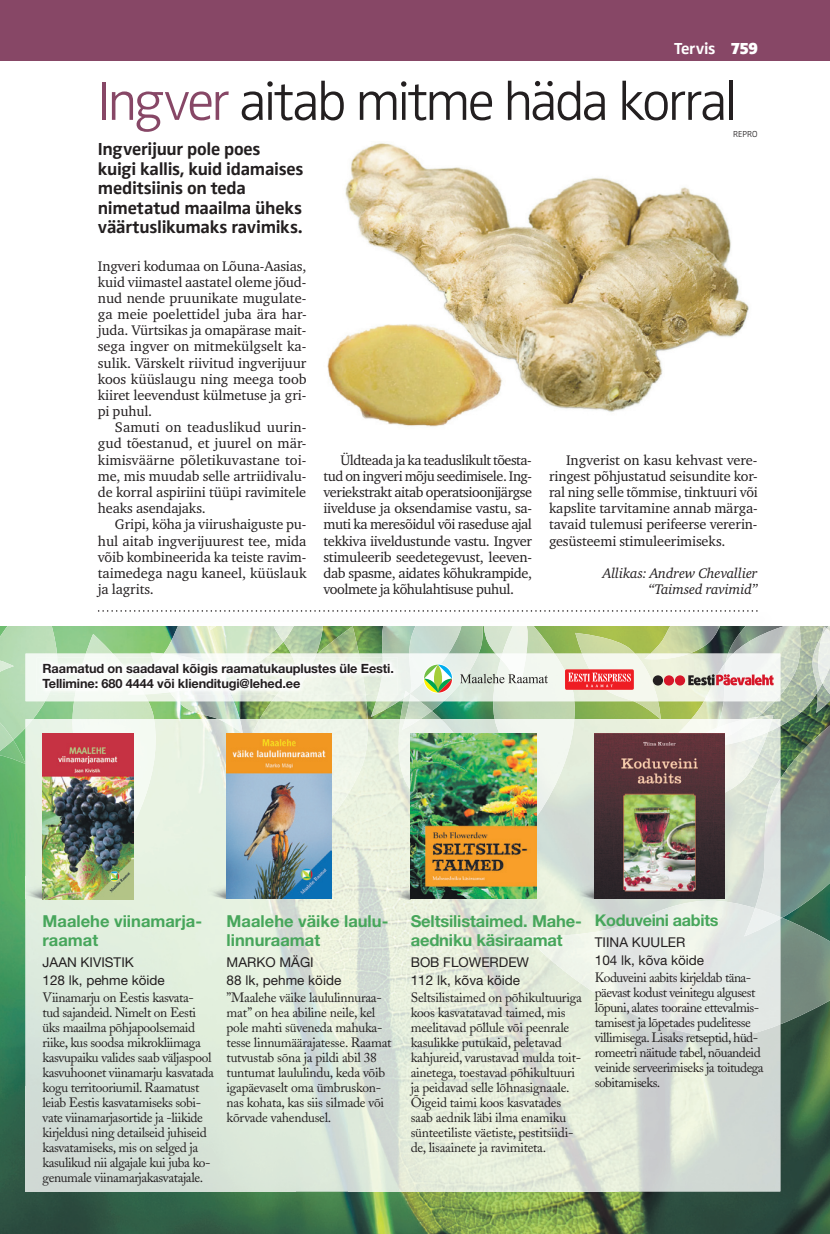
<style>
.page{position:relative;width:830px;height:1234px;background:#fff}
.page>*{position:absolute;margin:0;border:0;box-sizing:border-box;transform-origin:0 0}
.t1{font:300 55.5px "Zwo Pro";letter-spacing:-.055em;color:#231f20}
.t2{font:700 18px/19.5px "Zwo Pro";letter-spacing:-.02em;color:#231f20}
.t3{font:700 16.5px/19.8px "Helvetica Neue LT Std";color:#47a65b}
.t4{font:700 16.5px "Zwo Pro";letter-spacing:-.02em;color:#fff}
.t5{font:700 16.2px "Helvetica Neue LT Std";letter-spacing:-.02em;color:#47a65b}
.t6{font:14.25px/16.2px "Charter ITC";letter-spacing:-.01em;color:#231f20;text-align:justify}
.t7{font:italic 14.25px/16.2px "Charter ITC";letter-spacing:-.01em;color:#231f20;text-align:right}
.t8{font:13.5px/15px "Adobe Caslon";letter-spacing:-.03em;color:#231f20}
.t9{font:13.5px/17.9px "Helvetica Neue LT Std";color:#231f20}
.t10{font:700 12.75px/15px "Helvetica Neue LT Std";letter-spacing:-.01em;color:#231f20}
.t11{font:300 9px "Zwo Pro";color:#231f20}
.s1{font-weight:900}
.s2{color:#874766}
</style>
<div class="page">
<div style="left:0;top:0;width:829px;height:60px;background:#874766"></div>
<img style="left:327px;top:143px;width:422px;height:284px">
<img style="left:99px;top:610px;width:659px;height:2px">
<svg style="left:98px;top:610px;width:659px;height:1px"></svg>
<img style="left:0;top:626px;width:829px;height:607px">
<img style="left:154px;top:652px;width:86px;height:67px">
<img style="left:72px;top:633px;width:82px;height:86px">
<img style="left:0;top:626px;width:57px;height:93px">
<img style="left:400px;top:710px;width:40px;height:9px">
<img style="left:259px;top:626px;width:108px;height:93px">
<img style="left:164px;top:626px;width:160px;height:27px">
<img style="left:780px;top:726px;width:49px;height:298px">
<img style="left:691px;top:626px;width:138px;height:100px">
<img style="left:575px;top:632px;width:85px;height:87px">
<img style="left:493px;top:626px;width:81px;height:93px">
<img style="left:431px;top:626px;width:52px;height:84px">
<img style="left:405px;top:701px;width:26px;height:18px">
<img style="left:815px;top:628px;width:14px;height:84px">
<img style="left:811px;top:636px;width:11px;height:56px">
<img style="left:650px;top:626px;width:69px;height:27px">
<img style="left:0;top:658px;width:14px;height:25px">
<img style="left:0;top:705px;width:26px;height:59px">
<img style="left:0;top:711px;width:13px;height:43px">
<img style="left:269px;top:626px;width:31px;height:15px">
<img style="left:210px;top:626px;width:23px;height:4px">
<img style="left:483px;top:626px;width:19px;height:27px">
<img style="left:502px;top:626px;width:26px;height:27px">
<img style="left:370px;top:626px;width:53px;height:90px">
<img style="left:409px;top:626px;width:54px;height:27px">
<svg style="left:821px;top:626px;width:8px;height:10px"></svg>
<img style="left:822px;top:667px;width:7px;height:27px">
<img style="left:719px;top:626px;width:81px;height:93px">
<svg style="left:745px;top:716px;width:12px;height:3px"></svg>
<img style="left:26px;top:719px;width:268px;height:472px">
<img style="left:349px;top:719px;width:269px;height:472px">
<img style="left:618px;top:719px;width:162px;height:181px">
<img style="left:294px;top:894px;width:55px;height:297px">
<img style="left:618px;top:1037px;width:162px;height:154px">
<img style="left:643px;top:732px;width:124px;height:74px">
<img style="left:218px;top:719px;width:9px;height:14px">
<img style="left:72px;top:719px;width:92px;height:127px">
<svg style="left:26px;top:719px;width:7px;height:8px"></svg>
<img style="left:397px;top:719px;width:83px;height:134px">
<img style="left:227px;top:719px;width:141px;height:175px">
<img style="left:754px;top:778px;width:26px;height:122px">
<img style="left:661px;top:719px;width:119px;height:29px">
<img style="left:687px;top:719px;width:84px;height:29px">
<img style="left:401px;top:719px;width:19px;height:10px">
<img style="left:710px;top:719px;width:44px;height:25px">
<img style="left:525px;top:900px;width:255px;height:137px">
<img style="left:743px;top:907px;width:37px;height:29px">
<img style="left:20px;top:876px;width:23px;height:22px">
<img style="left:204px;top:876px;width:22px;height:22px">
<img style="left:388px;top:877px;width:22px;height:22px">
<img style="left:571px;top:876px;width:23px;height:22px">
<img style="left:57px;top:653px;width:665px;height:48px">
<img style="left:151px;top:695px;width:82px;height:6px">
<img style="left:74px;top:695px;width:74px;height:6px">
<img style="left:26px;top:653px;width:31px;height:48px">
<img style="left:271px;top:695px;width:95px;height:6px">
<img style="left:703px;top:662px;width:19px;height:39px">
<img style="left:582px;top:653px;width:75px;height:48px">
<img style="left:493px;top:653px;width:81px;height:48px">
<img style="left:376px;top:653px;width:102px;height:48px">
<img style="left:644px;top:653px;width:45px;height:6px">
<svg style="left:495px;top:653px;width:5px;height:6px"></svg>
<img style="left:500px;top:653px;width:26px;height:37px">
<img style="left:409px;top:653px;width:39px;height:11px">
<img style="left:722px;top:653px;width:58px;height:48px">
<img style="left:37px;top:657px;width:4px;height:37px">
<img style="left:394px;top:657px;width:3px;height:37px">
<svg style="left:41px;top:653px;width:353px;height:42px"></svg>
<div style="left:423px;top:663px;width:29px;height:30px;background:#f5f9f7;border-radius:50%"></div>
<svg style="left:403px;top:664px;width:49px;height:37px"></svg>
<svg style="left:460px;top:673px;width:87px;height:10px"></svg>
<div style="left:564px;top:669px;width:69px;height:20px;background:#ee1d23;border-radius:2px"></div>
<svg style="left:568px;top:672px;width:62px;height:15px"></svg>
<div style="left:663px;top:675px;width:10px;height:10px;background:#d71729;border-radius:50%"></div>
<svg style="left:674px;top:675px;width:10px;height:10px"></svg>
<div style="left:652px;top:675px;width:10px;height:10px;background:#231f20;border-radius:50%"></div>
<svg style="left:688px;top:674px;width:85px;height:11px"></svg>
<img style="left:43px;top:733px;width:90px;height:166px">
<img style="left:226px;top:733px;width:106px;height:165px">
<img style="left:410px;top:733px;width:126px;height:165px">
<img style="left:594px;top:733px;width:130px;height:165px">
<p class="t4" style="left:673px;top:39px;width:85px">Tervis <span class="s1">759</span></p>
<h1 class="t1" style="left:98px;top:69px;width:640px"><span class="s2">Ingver</span> aitab mitme häda korral</h1>
<p class="t11" style="left:732px;top:128px;width:26px">REPRO</p>
<h2 class="t2" style="left:98px;top:140px;width:207px">Ingverijuur pole poes<br>kuigi kallis, kuid idamaises meditsiinis on teda nimetatud maailma üheks väärtuslikumaks ravimiks.</h2>
<p class="t6" style="left:98px;top:257px;width:210px">Ingveri kodumaa on Lõuna-Aasias, kuid viimastel aastatel oleme jõud&shy;nud nende pruunikate mugulate&shy;ga meie poelettidel juba ära har&shy;juda. Vürtsikas ja omapärase mait&shy;sega ingver on mitmekülgselt ka&shy;sulik. Värskelt riivitud ingverijuur koos küüslaugu ning meega toob kiiret leevendust külmetuse ja gri&shy;pi puhul.</p>
<p class="t6" style="left:98px;top:419px;width:210px;text-indent:17px">Samuti on teaduslikud uurin&shy;gud tõestanud, et juurel on mär&shy;kimisväärne põletikuvastane toi&shy;me, mis muudab selle artriidivalu&shy;de korral aspiriini tüüpi ravimitele heaks asendajaks.</p>
<p class="t6" style="left:98px;top:516px;width:210px;text-indent:17px">Gripi, köha ja viirushaiguste pu&shy;hul aitab ingverijuurest tee, mida võib kombineerida ka teiste ravim&shy;taimedega nagu kaneel, küüslauk ja lagrits.</p>
<p class="t6" style="left:323px;top:451px;width:210px;text-indent:17px">Üldteada ja ka teaduslikult tõesta&shy;tud on ingveri mõju seedimisele. Ing&shy;veriekstrakt aitab operatsioonijärgse iivelduse ja oksendamise vastu, sa&shy;muti ka meresõidul või raseduse ajal tekkiva iiveldustunde vastu. Ingver stimuleerib seedetegevust, leeven&shy;dab spasme, aidates kõhukrampide, voolmete ja kõhulahtisuse puhul.</p>
<p class="t6" style="left:549px;top:451px;width:210px;text-indent:17px">Ingverist on kasu kehvast vere&shy;ringest põhjustatud seisundite kor&shy;ral ning selle tõmmise, tinktuuri või kapslite tarvitamine annab märga&shy;tavaid tulemusi perifeerse vererin&shy;gesüsteemi stimuleerimiseks.</p>
<p class="t7" style="left:602px;top:564px;width:156px">Allikas: Andrew Chevallier “Taimsed ravimid”</p>
<p class="t10" style="left:43px;top:660px;width:353px">Raamatud on saadaval kõigis raamatukauplustes üle Eesti.<br>Tellimine: 680 4444 või klienditugi@lehed.ee</p>
<p class="t3" style="left:43px;top:910px;width:161px">Maalehe viinamarja&shy;raamat</p>
<p class="t9" style="left:43px;top:952px;width:124px">JAAN KIVISTIK<br>128 lk, pehme köide</p>
<p class="t8" style="left:43px;top:989px;width:173px">Viinamarju on Eestis kasvata&shy;tud sajandeid. Nimelt on Eesti üks maailma põhjapoolsemaid riike, kus soodsa mikrokliimaga kasvupaiku valides saab väljaspool kasvuhoonet viinamarju kasvatada kogu territooriumil. Raamatust leiab Eestis kasvatamiseks sobi&shy;vate viinamarjasortide ja -liikide kirjeldusi ning detailseid juhiseid kasvatamiseks, mis on selged ja kasulikud nii algajale kui juba ko&shy;genumale viinamarjakasvatajale.</p>
<p class="t3" style="left:226px;top:910px;width:163px">Maalehe väike laulu&shy;linnuraamat</p>
<p class="t9" style="left:226px;top:952px;width:116px">MARKO MÄGI<br>88 lk, pehme köide</p>
<p class="t8" style="left:226px;top:989px;width:166px">”Maalehe väike laululinnuraa&shy;mat” on hea abiline neile, kel pole mahti süveneda mahuka&shy;tesse linnumäärajatesse. Raamat tutvustab sõna ja pildi abil 38 tuntumat laululindu, keda võib igapäevaselt oma ümbruskon&shy;nas kohata, kas siis silmade või kõrvade vahendusel.</p>
<p class="t3" style="left:410px;top:910px;width:172px">Seltsilistaimed. Mahe&shy;aedniku käsiraamat</p>
<p class="t9" style="left:410px;top:952px;width:120px">BOB FLOWERDEW<br>112 lk, kõva köide</p>
<p class="t8" style="left:410px;top:989px;width:172px">Seltsilistaimed on põhikultuuriga koos kasvatatavad taimed, mis meelitavad põllule või peenrale kasulikke putukaid, peletavad kahjureid, varustavad mulda toit&shy;ainetega, toestavad põhikultuuri ja peidavad selle lõhnasignaale.<br>Õigeid taimi koos kasvatades saab aednik läbi ilma enamiku sünteetiliste väetiste, pestitsiidi&shy;de, lisaainete ja ravimiteta.</p>
<p class="t5" style="left:594px;top:910px;width:125px">Koduveini aabits</p>
<p class="t9" style="left:594px;top:932px;width:111px">TIINA KUULER<br>104 lk, kõva köide</p>
<p class="t8" style="left:594px;top:969px;width:170px">Koduveini aabits kirjeldab täna&shy;päevast kodust veinitegu algusest lõpuni, alates tooraine ettevalmis&shy;tamisest ja lõpetades pudelitesse villimisega. Lisaks retseptid, hüd&shy;romeetri näitude tabel, nõuandeid veinide serveerimiseks ja toitudega sobitamiseks.</p>
</div>
